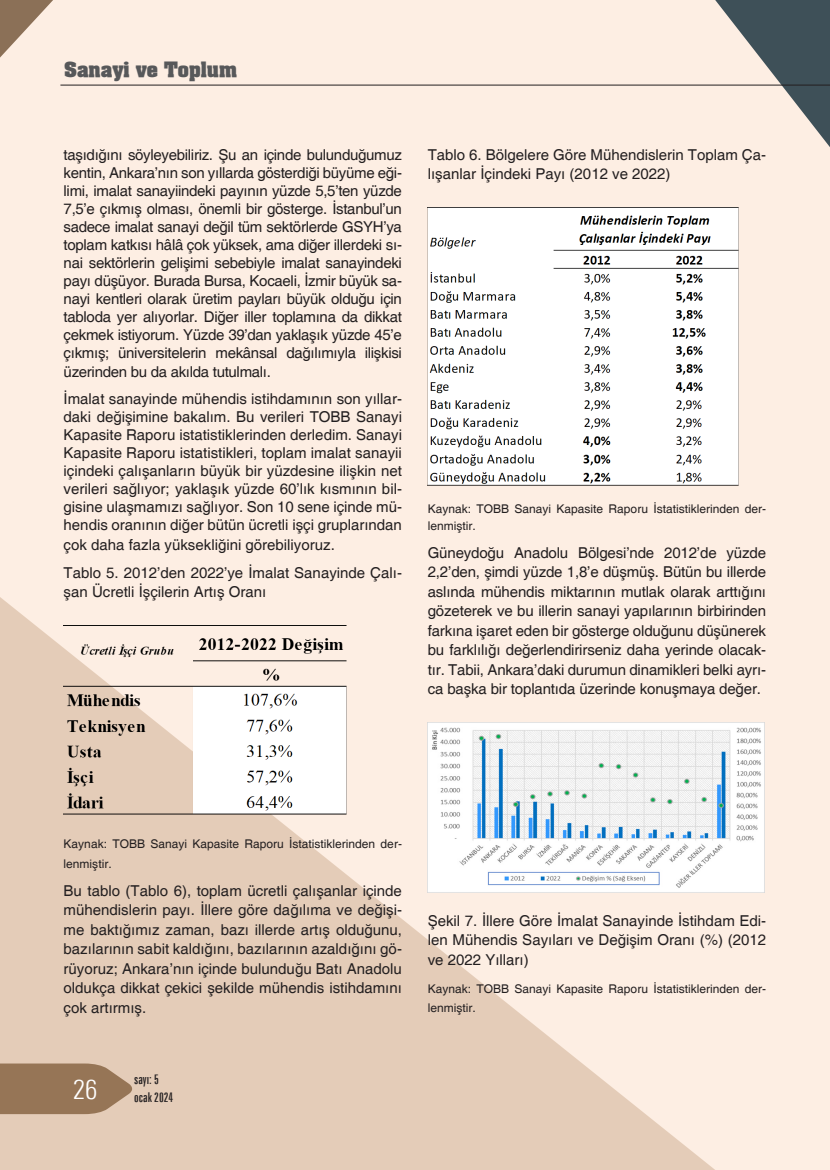
<style>
.page{position:relative;width:830px;height:1170px;background:#fff}
.page>*{position:absolute;margin:0;border:0;box-sizing:border-box;transform-origin:0 0}
.t1{font:300 condensed 27px "Zurich BT";color:#fff}
.t2{font:700 18px "TR Aardvark";color:#57585a}
.bultenmetin{font:15px/18px "Helvetica";color:#231f20;text-align:justify}
.bultenmetin-2{font:15px "Helvetica";letter-spacing:-.02em;color:#231f20}
.t3{font:extra-condensed 13.5px/18px "Zurich BT";color:#231f20}
.bultenmetin-3{font:12px/19.5px "Helvetica";color:#231f20}
</style>
<div class="page">
<div style="left:0;top:0;width:829px;height:1169px;background:#fdeee3"></div>
<svg style="left:0;top:0;width:53px;height:58px"></svg>
<svg style="left:714px;top:0;width:115px;height:146px"></svg>
<svg style="left:0;top:597px;width:765px;height:572px;fill:#e4ccb8"></svg>
<svg style="left:0;top:1063px;width:133px;height:50px;background:#9f7f62"></svg>
<hr style="left:60px;top:85px;width:769px;height:1px;background:#231f20">
<img style="left:64px;top:625px;width:282px;height:189px">
<img style="left:427px;top:207px;width:311px;height:278px">
<img style="left:427px;top:722px;width:337px;height:170px">
<p class="t2" style="left:64px;top:56px;width:174px">Sanayi ve Toplum</p>
<p class="bultenmetin" style="left:64px;top:146px;width:340px">taşıdığını söyleyebiliriz. Şu an içinde bulunduğumuz kentin, Ankara’nın son yıllarda gösterdiği büyüme eği&shy;limi, imalat sanayiindeki payının yüzde 5,5’ten yüzde 7,5’e çıkmış olması, önemli bir gösterge. İstanbul’un sadece imalat sanayi değil tüm sektörlerde GSYH’ya toplam katkısı hâlâ çok yüksek, ama diğer illerdeki sı&shy;nai sektörlerin gelişimi sebebiyle imalat sanayindeki payı düşüyor. Burada Bursa, Kocaeli, İzmir büyük sa&shy;nayi kentleri olarak üretim payları büyük olduğu için tabloda yer alıyorlar. Diğer iller toplamına da dikkat çekmek istiyorum. Yüzde 39’dan yaklaşık yüzde 45’e çıkmış; üniversitelerin mekânsal dağılımıyla ilişkisi</p>
<p class="bultenmetin-2" style="left:64px;top:363px;width:209px">üzerinden bu da akılda tutulmalı.</p>
<p class="bultenmetin" style="left:64px;top:390px;width:340px">İmalat sanayinde mühendis istihdamının son yıllar&shy;daki değişimine bakalım. Bu verileri TOBB Sanayi Kapasite Raporu istatistiklerinden derledim. Sanayi Kapasite Raporu istatistikleri, toplam imalat sanayii içindeki çalışanların büyük bir yüzdesine ilişkin net verileri sağlıyor; yaklaşık yüzde 60’lık kısmının bil&shy;gisine ulaşmamızı sağlıyor. Son 10 sene içinde mü&shy;hendis oranının diğer bütün ücretli işçi gruplarından</p>
<p class="bultenmetin" style="left:64px;top:536px;width:272px">çok daha fazla yüksekliğini görebiliyoruz.</p>
<p class="bultenmetin" style="left:64px;top:563px;width:340px;line-height:19.5px">Tablo 5. 2012’den 2022’ye İmalat Sanayinde Çalı&shy;şan Ücretli İşçilerin Artış Oranı</p>
<p class="bultenmetin" style="left:427px;top:145px;width:340px;line-height:19.5px">Tablo 6. Bölgelere Göre Mühendislerin Toplam Ça&shy;lışanlar İçindeki Payı (2012 ve 2022)</p>
<p class="bultenmetin-3" style="left:427px;top:501px;width:340px;line-height:16.5px">Kaynak: TOBB Sanayi Kapasite Raporu İstatistiklerinden der&shy;lenmiştir.</p>
<p class="bultenmetin" style="left:427px;top:543px;width:340px;line-height:19.5px">Güneydoğu Anadolu Bölgesi’nde 2012’de yüzde 2,2’den, şimdi yüzde 1,8’e düşmüş. Bütün bu illerde aslında mühendis miktarının mutlak olarak arttığını gözeterek ve bu illerin sanayi yapılarının birbirinden farkına işaret eden bir gösterge olduğunu düşünerek bu farklılığı değerlendirirseniz daha yerinde olacak&shy;tır. Tabii, Ankara’daki durumun dinamikleri belki ayrı&shy;ca başka bir toplantıda üzerinde konuşmaya değer.</p>
<p class="bultenmetin-3" style="left:64px;top:834px;width:340px">Kaynak: TOBB Sanayi Kapasite Raporu İstatistiklerinden der&shy;lenmiştir.</p>
<p class="bultenmetin" style="left:64px;top:881px;width:340px;line-height:19.5px">Bu tablo (Tablo 6), toplam ücretli çalışanlar içinde mühendislerin payı. İllere göre dağılıma ve değişi&shy;me baktığımız zaman, bazı illerde artış olduğunu, bazılarının sabit kaldığını, bazılarının azaldığını gö&shy;rüyoruz; Ankara’nın içinde bulunduğu Batı Anadolu oldukça dikkat çekici şekilde mühendis istihdamını çok artırmış.</p>
<h1 class="t1" style="left:73px;top:1072px;width:26px">26</h1>
<p class="t3" style="left:134px;top:1069px;width:41px">sayı: 5 ocak 2024</p>
<p class="bultenmetin" style="left:427px;top:911px;width:340px;line-height:19.5px">Şekil 7. İllere Göre İmalat Sanayinde İstihdam Edi&shy;len Mühendis Sayıları ve Değişim Oranı (%) (2012 ve 2022 Yılları)</p>
<p class="bultenmetin-3" style="left:427px;top:979px;width:340px">Kaynak: TOBB Sanayi Kapasite Raporu İstatistiklerinden der&shy;lenmiştir.</p>
</div>
